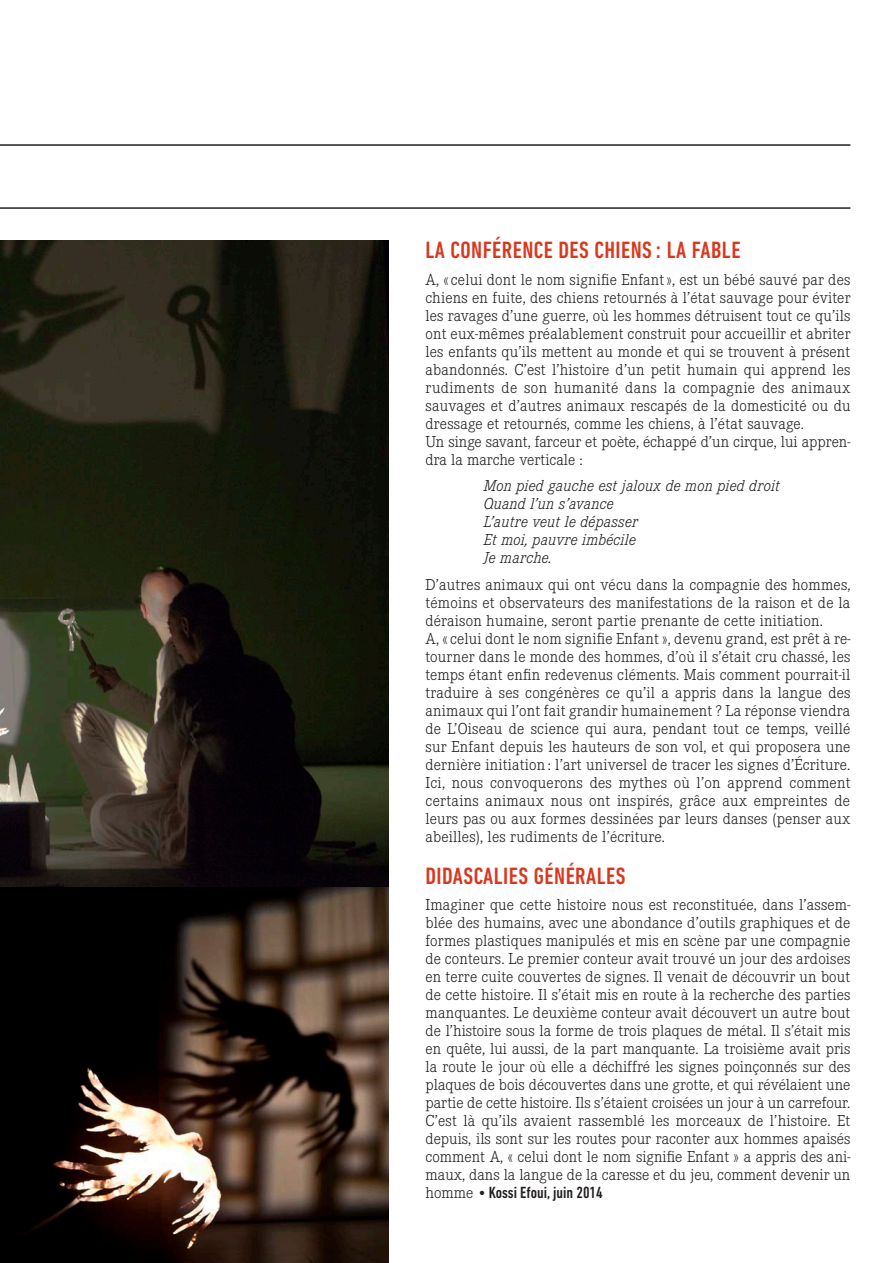
<style>
.page{position:relative;width:893px;height:1263px;background:#fff}
.page>*{position:absolute;margin:0;border:0;box-sizing:border-box;transform-origin:0 0}
.t1{font:500 condensed 24px "DIN Next LT Pro";letter-spacing:.02em;color:#d8381e}
.t2{font:300 16.5px/18px "Corporate E";letter-spacing:.01em;color:#231f20;text-align:justify}
.t3{font:italic 300 16.5px/18px "Corporate E";letter-spacing:.01em;color:#231f20}
.s1{font-family:"DIN Next LT Pro";font-weight:500;font-stretch:condensed}
</style>
<div class="page">
<hr style="left:0;top:144px;width:850px;height:2px;background:#231f20">
<hr style="left:0;top:207px;width:850px;height:2px;background:#231f20">
<img style="left:0;top:241px;width:389px;height:1022px">
<p class="t1" style="left:425px;top:237px;width:316px">LA CONFÉRENCE DES CHIENS : LA FABLE</p>
<p class="t2" style="left:425px;top:271px;width:426px">A, « celui dont le nom signifie Enfant», est un bébé sauvé par des chiens en fuite, des chiens retournés à l’état sauvage pour éviter les ravages d’une guerre, où les hommes détruisent tout ce qu’ils ont eux-mêmes préalablement construit pour accueillir et abriter les enfants qu’ils mettent au monde et qui se trouvent à présent abandonnés. C’est l’histoire d’un petit humain qui apprend les rudiments de son humanité dans la compagnie des animaux sauvages et d’autres animaux rescapés de la domesticité ou du dressage et retournés, comme les chiens, à l’état sauvage.</p>
<p class="t2" style="left:425px;top:433px;width:426px">Un singe savant, farceur et poète, échappé d’un cirque, lui appren&shy;dra la marche verticale :</p>
<p class="t3" style="left:484px;top:477px;width:298px">Mon pied gauche est jaloux de mon pied droit<br>Quand l’un s’avance<br>L’autre veut le dépasser<br>Et moi, pauvre imbécile<br>Je marche.</p>
<p class="t2" style="left:425px;top:576px;width:426px">D’autres animaux qui ont vécu dans la compagnie des hommes, témoins et observateurs des manifestations de la raison et de la déraison humaine, seront partie prenante de cette initiation.</p>
<p class="t2" style="left:425px;top:630px;width:426px">A, « celui dont le nom signifie Enfant », devenu grand, est prêt à re&shy;tourner dans le monde des hommes, d’où il s’était cru chassé, les temps étant enfin redevenus cléments. Mais comment pourrait-il traduire à ses congénères ce qu’il a appris dans la langue des animaux qui l’ont fait grandir humainement ? La réponse viendra de L’Oiseau de science qui aura, pendant tout ce temps, veillé sur Enfant depuis les hauteurs de son vol, et qui proposera une dernière initiation : l’art universel de tracer les signes d’Écriture.</p>
<p class="t2" style="left:425px;top:774px;width:427px">Ici, nous convoquerons des mythes où l’on apprend comment certains animaux nous ont inspirés, grâce aux empreintes de leurs pas ou aux formes dessinées par leurs danses (penser aux abeilles), les rudiments de l’écriture.</p>
<p class="t1" style="left:425px;top:862px;width:202px">DIDASCALIES GÉNÉRALES</p>
<p class="t2" style="left:425px;top:896px;width:426px">Imaginer que cette histoire nous est reconstituée, dans l’assem&shy;blée des humains, avec une abondance d’outils graphiques et de formes plastiques manipulés et mis en scène par une compagnie de conteurs. Le premier conteur avait trouvé un jour des ardoises en terre cuite couvertes de signes. Il venait de découvrir un bout de cette histoire. Il s’était mis en route à la recherche des parties manquantes. Le deuxième conteur avait découvert un autre bout de l’histoire sous la forme de trois plaques de métal. Il s’était mis en quête, lui aussi, de la part manquante. La troisième avait pris la route le jour où elle a déchiffré les signes poinçonnés sur des plaques de bois découvertes dans une grotte, et qui révélaient une partie de cette histoire. Ils s’étaient croisées un jour à un carrefour.<br>C’est là qu’ils avaient rassemblé les morceaux de l’histoire. Et depuis, ils sont sur les routes pour raconter aux hommes apaisés comment A, « celui dont le nom signifie Enfant » a appris des ani&shy;maux, dans la langue de la caresse et du jeu, comment devenir un homme <span class="s1">• Kossi Efoui, juin 2014</span></p>
</div>
